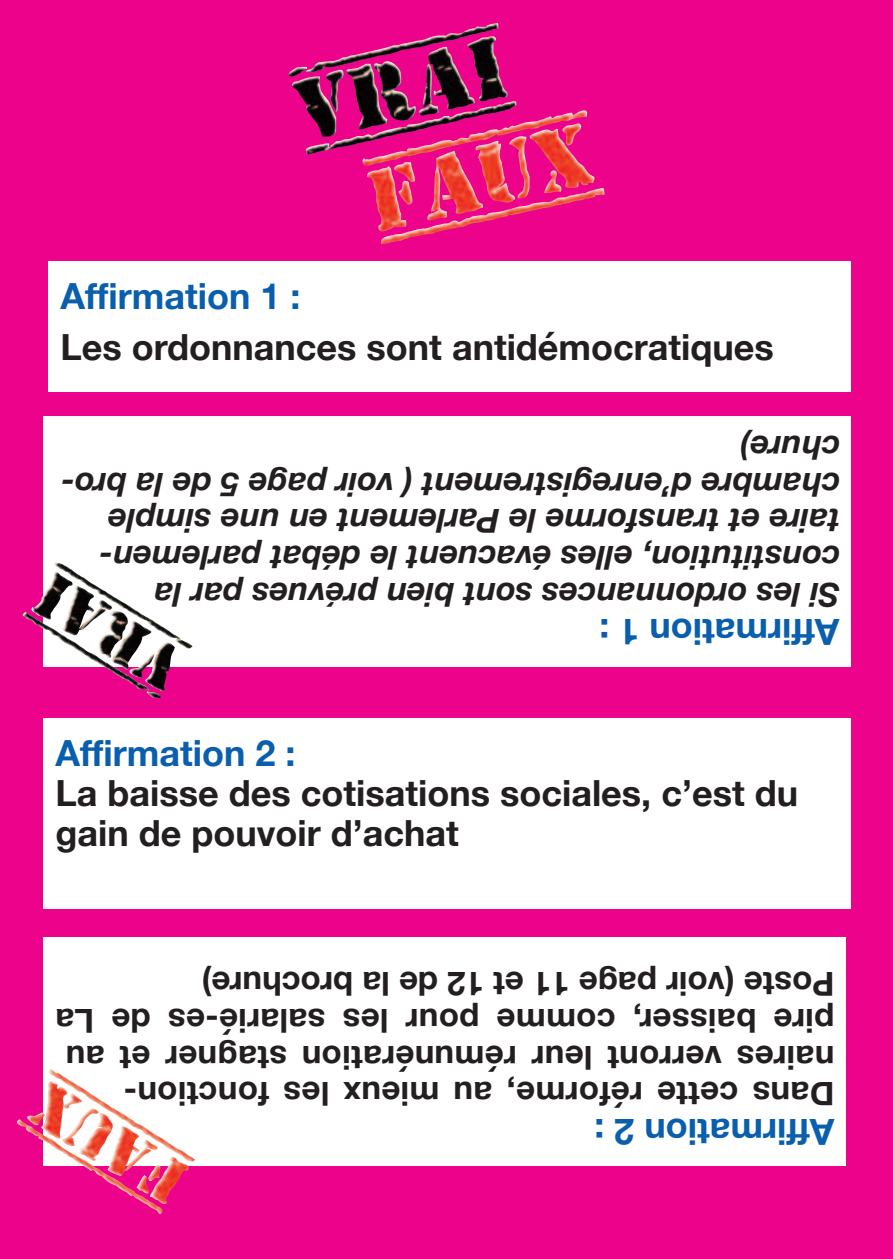
<style>
.page{position:relative;width:893px;height:1259px;background:#ed028c}
.page>*{position:absolute;margin:0;border:0;box-sizing:border-box;transform-origin:0 0}
.t1{font:700 36px/40.2px "Helvetica Neue";color:#231f20}
.t2{font:700 36px "Helvetica Neue";color:#095ead}
.t3{font:italic 700 33px/36.6px "Helvetica Neue";color:#231f20}
.t4{font:700 33px/36.6px "Helvetica Neue";letter-spacing:.01em;color:#231f20}
</style>
<div class="page">
<img style="left:305px;top:23px;width:212px;height:131px">
<div style="left:49px;top:262px;width:802px;height:130px;background:#fff"></div>
<div style="left:43px;top:416px;width:808px;height:250px;background:#fff"></div>
<img style="left:23px;top:571px;width:152px;height:128px">
<div style="left:43px;top:718px;width:808px;height:191px;background:#fff"></div>
<div style="left:43px;top:937px;width:803px;height:228px;background:#fff"></div>
<img style="left:16px;top:1080px;width:175px;height:134px">
<p class="t2" style="left:61px;top:274px;width:241px">Affirmation 1 :</p>
<p class="t1" style="left:61px;top:326px;width:715px">Les ordonnances sont antidémocratiques</p>
<p class="t3" style="left:839px;top:613px;width:780px;rotate:-180deg">S se l i dr o no n na sec nos t b ne i p uvé r se p r a a l<br>noc u t i t s no i t se l l e, ucavé ne t e l d bé t a p me l r a ne -<br>e r i a t t e na r t mr o f s e e l P me l r a ne t ne u n e mi s p e l<br>hc ma b e r d ne ’ ge r me r t s i ne t r i ov( p ga e 5 d e a l b - o r hc u )er</p>
<p class="t2" style="left:839px;top:654px;width:241px;rotate:-180deg">A mriff oi ta n 1 :</p>
<p class="t2" style="left:55px;top:730px;width:241px">Affirmation 2 :</p>
<p class="t1" style="left:55px;top:772px;width:744px">La baisse des cotisations sociales, c’est du gain de pouvoir d’achat</p>
<p class="t4" style="left:834px;top:1039px;width:634px;rotate:-180deg">p eri<br>P o e t s ov ( r i p ga e 11 t e 21 d e a l b or ) e r uhc</p>
<p class="t4" style="left:94px;top:1039px;width:40px;rotate:-180deg">La</p>
<p class="t4" style="left:151px;top:1039px;width:41px;rotate:-180deg">de</p>
<p class="t4" style="left:326px;top:1039px;width:159px;rotate:-180deg">se-éi ral as</p>
<p class="t4" style="left:389px;top:1039px;width:47px;rotate:-180deg">sel</p>
<p class="t4" style="left:479px;top:1039px;width:75px;rotate:-180deg">pour</p>
<p class="t4" style="left:616px;top:1039px;width:121px;rotate:-180deg">oc mme</p>
<p class="t4" style="left:756px;top:1039px;width:125px;rotate:-180deg">b , ressia</p>
<p class="t4" style="left:834px;top:1076px;width:770px;rotate:-180deg">n ser i a or rev n t ue l r mé r u n oi taré n gats n re te ua</p>
<p class="t4" style="left:834px;top:1113px;width:712px;rotate:-180deg">D na s et tec ofér mr ,e ua m ue i x sel of n oi tc n -</p>
<p class="t2" style="left:834px;top:1153px;width:241px;rotate:-180deg">A mriff oi ta n 2 :</p>
</div>
